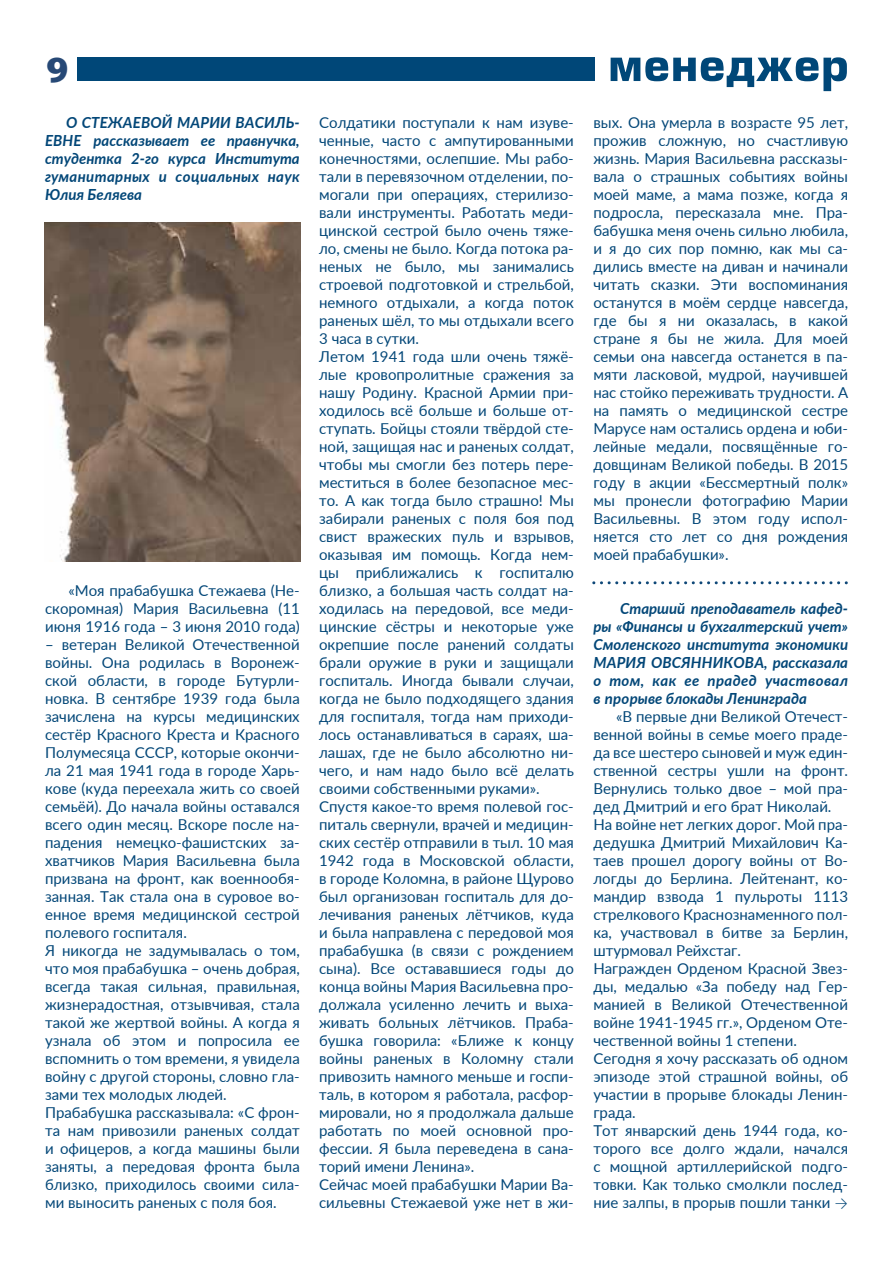
<style>
.page{position:relative;width:893px;height:1263px;background:#fff}
.page>*{position:absolute;margin:0;border:0;box-sizing:border-box;transform-origin:0 0}
.t1{font:34.5px "Parangon 530 C";color:#274976}
.t2{font:15px/18px "Lato";color:#034778}
.t3{font:italic 700 15px/18px "Lato";letter-spacing:.025em;color:#034778;text-align:justify}
.s1{font-family:"Calibri";font-weight:300}
</style>
<div class="page">
<svg style="left:611px;top:57px;width:236px;height:34px"></svg>
<div style="left:77px;top:58px;width:518px;height:23px;background:#004778"></div>
<img style="left:45px;top:223px;width:255px;height:338px">
<svg style="left:594px;top:581px;width:254px;height:3px"></svg>
<h1 class="t1" style="left:46px;top:52px;width:25px">9</h1>
<p class="t3" style="left:45px;top:114px;width:256px;text-indent:21px">О СТЕЖАЕВОЙ МАРИИ ВАСИЛЬ-ЕВНЕ рассказывает ее правнучка, студентка 2-го курса Института гуманитарных и социальных наук Юлия Беляева</p>
<p class="t2" style="left:45px;top:582px;width:256px;text-align:justify;text-indent:23px">«Моя прабабушка Стежаева (Не&shy;скоромная) Мария Васильевна (11 июня 1916 года – 3 июня 2010 года)</p>
<p class="t2" style="left:45px;top:636px;width:256px">– ветеран Великой Отечественной войны. Она родилась в Воронеж&shy;ской области, в городе Бутурли&shy;новка. В сентябре 1939 года была зачислена на курсы медицинских сестёр Красного Креста и Красного<br>Полумесяца СССР, которые окончи&shy;ла 21 мая 1941 года в городе Харь&shy;кове (куда переехала жить со своей семьёй). До начала войны оставался всего один месяц. Вскоре после на&shy;падения немецко-фашистских за&shy;хватчиков Мария Васильевна была призвана на фронт, как военнообя&shy;занная. Так стала она в суровое во&shy;енное время медицинской сестрой полевого госпиталя.<br>Я никогда не задумывалась о том, что моя прабабушка – очень добрая, всегда такая сильная, правильная, жизнерадостная, отзывчивая, стала такой же жертвой войны. А когда я узнала об этом и попросила ее вспомнить о том времени, я увидела войну с другой стороны, словно гла&shy;зами тех молодых людей.<br>Прабабушка рассказывала: «С фрон&shy;та нам привозили раненых солдат и офицеров, а когда машины были заняты, а передовая фронта была близко, приходилось своими сила&shy;ми выносить раненых с поля боя.</p>
<p class="t2" style="left:319px;top:114px;width:256px">Солдатики поступали к нам изуве&shy;ченные, часто с ампутированными конечностями, ослепшие. Мы рабо&shy;тали в перевязочном отделении, по&shy;могали при операциях, стерилизо&shy;вали инструменты. Работать меди&shy;цинской сестрой было очень тяже&shy;ло, смены не было. Когда потока ра&shy;неных не было, мы занимались строевой подготовкой и стрельбой, немного отдыхали, а когда поток раненых шёл, то мы отдыхали всего<br>3 часа в сутки.<br>Летом 1941 года шли очень тяжё&shy;лые кровопролитные сражения за нашу Родину. Красной Армии при&shy;ходилось всё больше и больше от&shy;ступать. Бойцы стояли твёрдой сте&shy;ной, защищая нас и раненых солдат, чтобы мы смогли без потерь пере&shy;меститься в более безопасное мес&shy;то. А как тогда было страшно! Мы забирали раненых с поля боя под свист вражеских пуль и взрывов, оказывая им помощь. Когда нем&shy;цы приближались к госпиталю близко, а большая часть солдат на&shy;ходилась на передовой, все меди&shy;цинские сёстры и некоторые уже окрепшие после ранений солдаты брали оружие в руки и защищали госпиталь. Иногда бывали случаи, когда не было подходящего здания для госпиталя, тогда нам приходи&shy;лось останавливаться в сараях, ша&shy;лашах, где не было абсолютно ни&shy;чего, и нам надо было всё делать своими собственными руками».<br>Спустя какое-то время полевой гос&shy;питаль свернули, врачей и медицин&shy;ских сестёр отправили в тыл. 10 мая<br>1942 года в Московской области, в городе Коломна, в районе Щурово был организован госпиталь для до&shy;лечивания раненых лётчиков, куда и была направлена с передовой моя прабабушка (в связи с рождением сына). Все остававшиеся годы до конца войны Мария Васильевна про&shy;должала усиленно лечить и выха&shy;живать больных лётчиков. Праба&shy;бушка говорила: «Ближе к концу войны раненых в Коломну стали привозить намного меньше и госпи&shy;таль, в котором я работала, расфор&shy;мировали, но я продолжала дальше работать по моей основной про&shy;фессии. Я была переведена в сана&shy;торий имени Ленина».<br>Сейчас моей прабабушки Марии Ва&shy;сильевны Стежаевой уже нет в жи-</p>
<p class="t2" style="left:593px;top:114px;width:256px;text-align:justify">вых. Она умерла в возрасте 95 лет, прожив сложную, но счастливую жизнь. Мария Васильевна рассказы&shy;вала о страшных событиях войны моей маме, а мама позже, когда я подросла, пересказала мне. Пра&shy;бабушка меня очень сильно любила, и я до сих пор помню, как мы са&shy;дились вместе на диван и начинали читать сказки. Эти воспоминания останутся в моём сердце навсегда, где бы я ни оказалась, в какой стране я бы не жила. Для моей семьи она навсегда останется в па&shy;мяти ласковой, мудрой, научившей нас стойко переживать трудности. А на память о медицинской сестре Марусе нам остались ордена и юби&shy;лейные медали, посвящённые го&shy;довщинам Великой победы. В 2015 году в акции «Бессмертный полк» мы пронесли фотографию Марии Васильевны. В этом году испол&shy;няется сто лет со дня рождения моей прабабушки».</p>
<p class="t3" style="left:593px;top:600px;width:256px;text-indent:27px">Старший преподаватель кафед&shy;ры «Финансы и бухгалтерский учет» Смоленского института экономики МАРИЯ ОВСЯННИКОВА, рассказала о том, как ее прадед участвовал в прорыве блокады Ленинграда</p>
<p class="t2" style="left:593px;top:708px;width:256px;text-indent:23px">«В первые дни Великой Отечест&shy;венной войны в семье моего праде&shy;да все шестеро сыновей и муж един&shy;ственной сестры ушли на фронт.<br>Вернулись только двое – мой пра&shy;дед Дмитрий и его брат Николай.<br>На войне нет легких дорог. Мой пра&shy;дедушка Дмитрий Михайлович Ка&shy;таев прошел дорогу войны от Во&shy;логды до Берлина. Лейтенант, ко&shy;мандир взвода 1 пульроты 1113 стрелкового Краснознаменного пол&shy;ка, участвовал в битве за Берлин, штурмовал Рейхстаг.<br>Награжден Орденом Красной Звез&shy;ды, медалью «За победу над Гер&shy;манией в Великой Отечественной войне 1941-1945 гг.», Орденом Оте&shy;чественной войны 1 степени.<br>Сегодня я хочу рассказать об одном эпизоде этой страшной войны, об участии в прорыве блокады Ленин&shy;града.<br>Тот январский день 1944 года, ко&shy;торого все долго ждали, начался с мощной артиллерийской подго&shy;товки. Как только смолкли послед&shy;ние залпы, в прорыв пошли танки <span class="s1">→</span></p>
</div>
